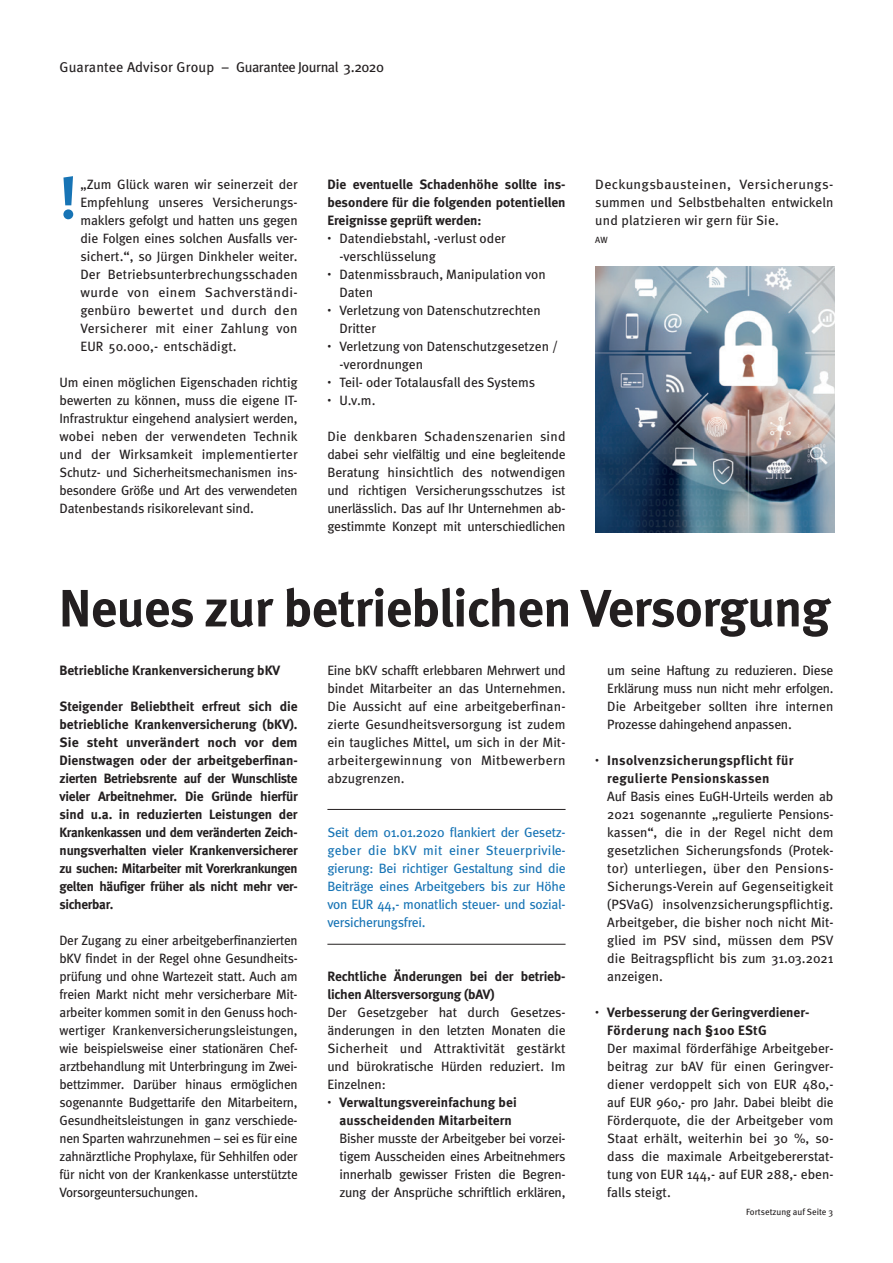
<style>
.page{position:relative;width:893px;height:1263px;background:#fff}
.page>*{position:absolute;margin:0;border:0;box-sizing:border-box;transform-origin:0 0}
.t1{font:700 59.7px "Meta";color:#1774b5}
.t2{font:700 52.5px "Meta";letter-spacing:-.01em;color:#231f20}
.t3{font:14.25px "Meta";color:#231f20}
.t4{font:13.5px/18px "Meta";letter-spacing:-.005em;color:#231f20;text-align:justify}
.t5{font:700 13.5px/18px "Meta";color:#231f20;text-align:justify}
.t6{font:13.5px/18px "Meta";letter-spacing:-.02em;color:#1774b5;text-align:justify}
.t7{font:13.5px/18px "Meta";letter-spacing:-.005em;color:#231f20;text-align:justify;scale:1.04 1}
.t8{font:700 13.5px/18px "Meta";letter-spacing:.03em;color:#231f20}
.t9{font:9px "Meta";color:#231f20}
.s1{font-size:7.8px}
.s2{font-weight:400;font-size:7.8px}
</style>
<div class="page">
<hr style="left:327px;top:809px;width:239px;height:1px;background:#231f20">
<hr style="left:327px;top:944px;width:239px;height:1px;background:#231f20">
<img style="left:595px;top:267px;width:239px;height:265px">
<p class="t3" style="left:60px;top:59px;width:326px">Guarantee Advisor Group – Guarantee Journal 3.2020</p>
<h1 class="t1" style="left:60px;top:162px;width:19px">!</h1>
<p class="t4" style="left:81px;top:175px;width:219px">„Zum Glück waren wir seinerzeit der Empfehlung unseres Versicherungs&shy;maklers gefolgt und hatten uns gegen die Folgen eines solchen Ausfalls ver&shy;sichert.“, so Jürgen Dinkheler weiter.<br>Der Betriebsunterbrechungsschaden wurde von einem Sachverständi&shy;genbüro bewertet und durch den Versicherer mit einer Zahlung von EUR 50.000,- entschädigt.</p>
<p class="t4" style="left:60px;top:373px;width:240px">Um einen möglichen Eigenschaden richtig bewerten zu können, muss die eigene IT-Infrastruktur eingehend analysiert werden, wobei neben der verwendeten Technik und der Wirksamkeit implementierter Schutz- und Sicherheitsmechanismen ins&shy;besondere Größe und Art des verwendeten Datenbestands risikorelevant sind.</p>
<p class="t5" style="left:327px;top:175px;width:240px">Die eventuelle Schadenhöhe sollte ins&shy;besondere für die folgenden potentiellen Ereignisse geprüft werden:</p>
<p class="t4" style="left:339px;top:229px;width:168px;text-indent:-12px"><span class="s1">•</span> Datendiebstahl, -verlust oder -verschlüsselung</p>
<p class="t4" style="left:339px;top:265px;width:208px;text-indent:-12px"><span class="s1">•</span> Datenmissbrauch, Manipulation von<br>Daten</p>
<p class="t4" style="left:339px;top:301px;width:203px;text-indent:-12px"><span class="s1">•</span> Verletzung von Datenschutzrechten<br>Dritter</p>
<p class="t4" style="left:339px;top:337px;width:220px;text-indent:-12px"><span class="s1">•</span> Verletzung von Datenschutzgesetzen / -verordnungen</p>
<p class="t4" style="left:327px;top:373px;width:209px"><span class="s1">•</span> Teil- oder Totalausfall des Systems</p>
<p class="t4" style="left:327px;top:391px;width:50px"><span class="s1">•</span> U.v.m.</p>
<p class="t4" style="left:327px;top:427px;width:240px">Die denkbaren Schadenszenarien sind dabei sehr vielfältig und eine begleitende Beratung hinsichtlich des notwendigen und richtigen Versicherungsschutzes ist unerlässlich. Das auf Ihr Unternehmen ab&shy;gestimmte Konzept mit unterschiedlichen</p>
<p class="t7" style="left:595px;top:175px;width:230px">Deckungsbausteinen, Versicherungs&shy;summen und Selbstbehalten entwickeln und platzieren wir gern für Sie.</p>
<p class="t9" style="left:595px;top:234px;width:14px">AW</p>
<h2 class="t2" style="left:59px;top:577px;width:773px">Neues zur betrieblichen Versorgung</h2>
<p class="t5" style="left:60px;top:661px;width:222px">Betriebliche Krankenversicherung bKV</p>
<p class="t5" style="left:60px;top:697px;width:240px">Steigender Beliebtheit erfreut sich die betriebliche Krankenversicherung (bKV).<br>Sie steht unverändert noch vor dem Dienstwagen oder der arbeitgeberfinan&shy;zierten Betriebsrente auf der Wunschliste vieler Arbeitnehmer. Die Gründe hierfür sind u.a. in reduzierten Leistungen der Krankenkassen und dem veränderten Zeich&shy;nungsverhalten vieler Krankenversicherer zu suchen: Mitarbeiter mit Vorerkrankungen gelten häufiger früher als nicht mehr ver&shy;sicherbar.</p>
<p class="t4" style="left:60px;top:931px;width:240px">Der Zugang zu einer arbeitgeberfinanzierten bKV findet in der Regel ohne Gesundheits&shy;prüfung und ohne Wartezeit statt. Auch am freien Markt nicht mehr versicherbare Mit&shy;arbeiter kommen somit in den Genuss hoch&shy;wertiger Krankenversicherungsleistungen, wie beispielsweise einer stationären Chef&shy;arztbehandlung mit Unterbringung im Zwei&shy;bettzimmer. Darüber hinaus ermöglichen sogenannte Budgettarife den Mitarbeitern, Gesundheitsleistungen in ganz verschiede&shy;nen Sparten wahrzunehmen – sei es für eine zahnärztliche Prophylaxe, für Sehhilfen oder für nicht von der Krankenkasse unterstützte Vorsorgeuntersuchungen.</p>
<p class="t4" style="left:327px;top:661px;width:240px">Eine bKV schafft erlebbaren Mehrwert und bindet Mitarbeiter an das Unternehmen.<br>Die Aussicht auf eine arbeitgeberfinan&shy;zierte Gesundheitsversorgung ist zudem ein taugliches Mittel, um sich in der Mit&shy;arbeitergewinnung von Mitbewerbern abzugrenzen.</p>
<p class="t6" style="left:327px;top:823px;width:240px">Seit dem 01.01.2020 flankiert der Gesetz&shy;geber die bKV mit einer Steuerprivile&shy;gierung: Bei richtiger Gestaltung sind die Beiträge eines Arbeitgebers bis zur Höhe von EUR 44,- monatlich steuer- und sozial&shy;versicherungsfrei.</p>
<p class="t5" style="left:327px;top:967px;width:240px">Rechtliche Änderungen bei der betrieb&shy;lichen Altersversorgung (bAV)</p>
<p class="t4" style="left:327px;top:1003px;width:240px">Der Gesetzgeber hat durch Gesetzes&shy;änderungen in den letzten Monaten die Sicherheit und Attraktivität gestärkt und bürokratische Hürden reduziert. Im Einzelnen:</p>
<p class="t5" style="left:327px;top:1093px;width:191px;text-align:center"><span class="s2">•</span> Verwaltungsvereinfachung bei ausscheidenden Mitarbeitern</p>
<p class="t4" style="left:339px;top:1129px;width:228px">Bisher musste der Arbeitgeber bei vorzei&shy;tigem Ausscheiden eines Arbeitnehmers innerhalb gewisser Fristen die Begren&shy;zung der Ansprüche schriftlich erklären,</p>
<p class="t4" style="left:607px;top:661px;width:228px">um seine Haftung zu reduzieren. Diese Erklärung muss nun nicht mehr erfolgen.<br>Die Arbeitgeber sollten ihre internen Prozesse dahingehend anpassen.</p>
<p class="t8" style="left:607px;top:751px;width:188px;text-indent:-12px"><span class="s2">•</span> Insolvenzsicherungspflicht für regulierte Pensionskassen</p>
<p class="t4" style="left:607px;top:787px;width:228px">Auf Basis eines EuGH-Urteils werden ab 2021 sogenannte „regulierte Pensions&shy;kassen“, die in der Regel nicht dem gesetzlichen Sicherungsfonds (Protek&shy;tor) unterliegen, über den Pensions-Sicherungs-Verein auf Gegenseitigkeit (PSVaG) insolvenzsicherungspflichtig.<br>Arbeitgeber, die bisher noch nicht Mit&shy;glied im PSV sind, müssen dem PSV die Beitragspflicht bis zum 31.03.2021 anzeigen.</p>
<p class="t5" style="left:607px;top:1003px;width:204px;text-indent:-12px"><span class="s2">•</span> Verbesserung der Geringverdiener-<br>Förderung nach §100 EStG</p>
<p class="t4" style="left:607px;top:1039px;width:228px">Der maximal förderfähige Arbeitgeber&shy;beitrag zur bAV für einen Geringver&shy;diener verdoppelt sich von EUR 480,- auf EUR 960,- pro Jahr. Dabei bleibt die Förderquote, die der Arbeitgeber vom Staat erhält, weiterhin bei 30 %, so&shy;dass die maximale Arbeitgebererstat&shy;tung von EUR 144,- auf EUR 288,- eben&shy;falls steigt.</p>
<p class="t9" style="left:746px;top:1206px;width:89px">Fortsetzung auf Seite 3</p>
</div>
